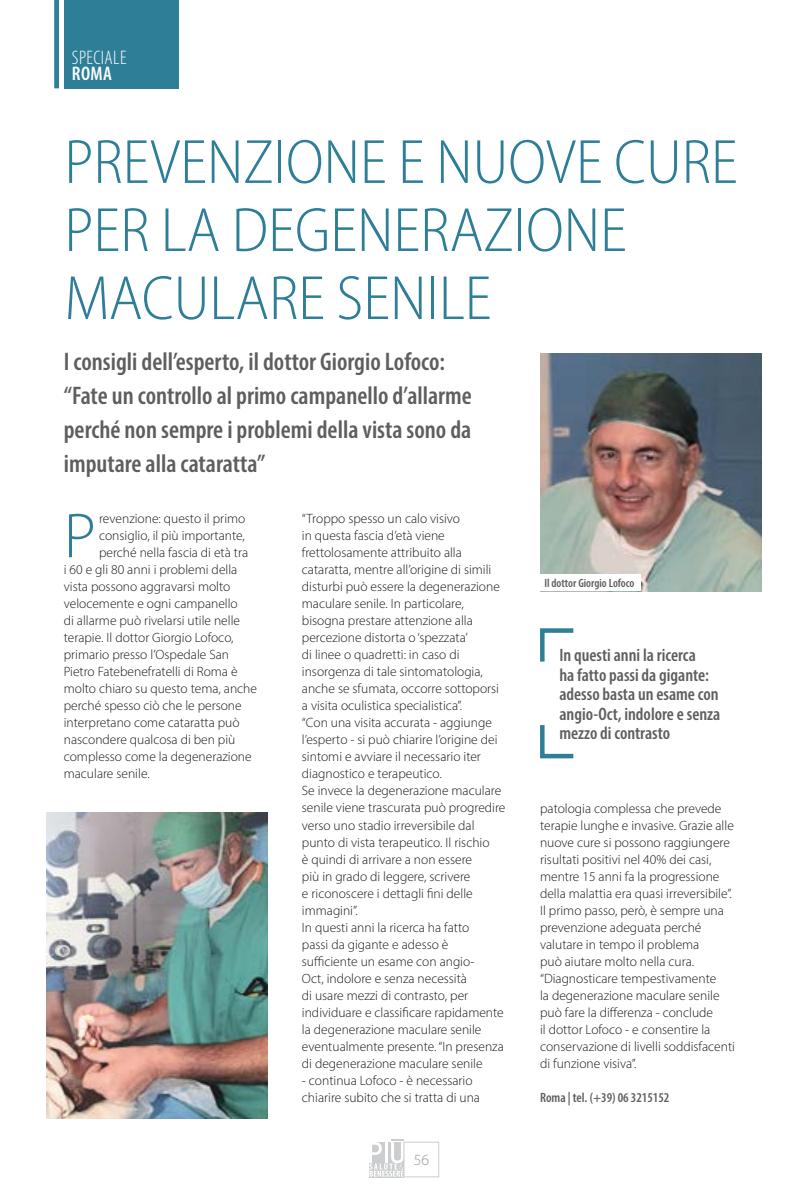
<style>
.page{position:relative;width:808px;height:1191px;background:#fff}
.page>*{position:absolute;margin:0;border:0;box-sizing:border-box;transform-origin:0 0}
.t1{font:300 63.9px "Myriad Pro";color:#2d7e96}
.t2{font:300 semi-condensed 63px/68.1px "Myriad Pro";color:#2d7e96}
.t3{font:600 condensed 25.5px/34px "Myriad Pro";color:#5e5e61}
.t4{font:300 condensed 19.65px "Myriad Pro";letter-spacing:.02em;color:#fff}
.t5{font:600 condensed 19.65px "Myriad Pro";color:#fff}
.t6{font:600 condensed 18px/19.5px "Myriad Pro";color:#5e5e61}
.t7{font:300 15.6px "Myriad Pro";color:#96979a}
.t8{font:300 13.5px/17px "Myriad Pro";color:#1a1718}
.t9{font:600 condensed 13.5px "Myriad Pro";color:#5e5e61}
.t10{font:600 condensed 12px "Myriad Pro";color:#5e5e61}
</style>
<div class="page">
<div style="left:64px;top:0;width:115px;height:88px;background:#2d7e96"></div>
<div style="left:54px;top:0;width:5px;height:88px;background:#2d7e96"></div>
<img style="left:540px;top:353px;width:221px;height:238px">
<div style="left:540px;top:574px;width:100px;height:17px;background:#fff"></div>
<svg style="left:540px;top:628px;width:34px;height:34px"></svg>
<svg style="left:540px;top:725px;width:34px;height:34px"></svg>
<img style="left:47px;top:812px;width:221px;height:306px">
<svg style="left:369px;top:1176px;width:35px;height:1px"></svg>
<svg style="left:369px;top:1139px;width:35px;height:37px"></svg>
<div style="left:404px;top:1142px;width:35px;height:35px;border:1px solid #cbcdce"></div>
<h3 class="t4" style="left:72px;top:45px;width:56px">SPECIALE</h3>
<h3 class="t5" style="left:72px;top:61px;width:41px">ROMA</h3>
<h2 class="t2" style="left:64px;top:127px;width:675px">PREVENZIONE E NUOVE CURE<br>PER LA DEGENERAZIONE<br>MACULARE SENILE</h2>
<h3 class="t3" style="left:64px;top:344px;width:410px">I consigli dell’esperto, il dottor Giorgio Lofoco: “Fate un controllo al primo campanello d’allarme perché non sempre i problemi della vista sono da imputare alla cataratta”</h3>
<h1 class="t1" style="left:64px;top:497px;width:34px">P</h1>
<p class="t8" style="left:99px;top:510px;width:148px">revenzione: questo il primo</p>
<p class="t8" style="left:99px;top:527px;width:147px">consiglio, il più importante,</p>
<p class="t8" style="left:99px;top:544px;width:151px">perché nella fascia di età tra</p>
<p class="t8" style="left:64px;top:561px;width:175px">i 60 e gli 80 anni i problemi della</p>
<p class="t8" style="left:64px;top:578px;width:168px">vista possono aggravarsi molto</p>
<p class="t8" style="left:64px;top:595px;width:176px">velocemente e ogni campanello</p>
<p class="t8" style="left:64px;top:612px;width:178px">di allarme può rivelarsi utile nelle</p>
<p class="t8" style="left:64px;top:629px;width:171px">terapie. Il dottor Giorgio Lofoco,</p>
<p class="t8" style="left:64px;top:646px;width:167px">primario presso l’Ospedale San</p>
<p class="t8" style="left:64px;top:663px;width:175px">Pietro Fatebenefratelli di Roma è</p>
<p class="t8" style="left:64px;top:680px;width:195px">molto chiaro su questo tema, anche</p>
<p class="t8" style="left:64px;top:697px;width:179px">perché spesso ciò che le persone</p>
<p class="t8" style="left:64px;top:714px;width:177px">interpretano come cataratta può</p>
<p class="t8" style="left:64px;top:731px;width:173px">nascondere qualcosa di ben più</p>
<p class="t8" style="left:64px;top:748px;width:189px">complesso come la degenerazione</p>
<p class="t8" style="left:64px;top:765px;width:87px">maculare senile.</p>
<p class="t8" style="left:302px;top:510px;width:205px">“Troppo spesso un calo visivo<br>in questa fascia d’età viene frettolosamente attribuito alla cataratta, mentre all’origine di simili disturbi può essere la degenerazione maculare senile. In particolare, bisogna prestare attenzione alla percezione distorta o ‘spezzata’<br>di linee o quadretti: in caso di insorgenza di tale sintomatologia, anche se sfumata, occorre sottoporsi a visita oculistica specialistica”.<br>“Con una visita accurata - aggiunge l’esperto - si può chiarire l’origine dei sintomi e avviare il necessario iter diagnostico e terapeutico.<br>Se invece la degenerazione maculare senile viene trascurata può progredire verso uno stadio irreversibile dal punto di vista terapeutico. Il rischio<br>è quindi di arrivare a non essere<br>più in grado di leggere, scrivere<br>e riconoscere i dettagli fini delle immagini”.<br>In questi anni la ricerca ha fatto<br>passi da gigante e adesso è sufficiente un esame con angio-<br>Oct, indolore e senza necessità<br>di usare mezzi di contrasto, per individuare e classificare rapidamente la degenerazione maculare senile eventualmente presente. “In presenza di degenerazione maculare senile</p>
<p class="t8" style="left:302px;top:1071px;width:180px">- continua Lofoco - è necessario chiarire subito che si tratta di una</p>
<p class="t7" style="left:414px;top:1150px;width:17px">56</p>
<p class="t10" style="left:544px;top:575px;width:92px">Il dottor Giorgio Lofoco</p>
<h3 class="t6" style="left:559px;top:645px;width:162px">In questi anni la ricerca<br>ha fatto passi da gigante: adesso basta un esame con angio-Oct, indolore e senza mezzo di contrasto</h3>
<p class="t8" style="left:540px;top:799px;width:196px">patologia complessa che prevede terapie lunghe e invasive. Grazie alle nuove cure si possono raggiungere risultati positivi nel 40% dei casi, mentre 15 anni fa la progressione della malattia era quasi irreversibile”.<br>Il primo passo, però, è sempre una prevenzione adeguata perché valutare in tempo il problema<br>può aiutare molto nella cura. “Diagnosticare tempestivamente<br>la degenerazione maculare senile può fare la differenza - conclude<br>il dottor Lofoco - e consentire la conservazione di livelli soddisfacenti di funzione visiva”.</p>
<p class="t9" style="left:540px;top:1089px;width:131px">Roma | tel. (+39) 06 3215152</p>
</div>
